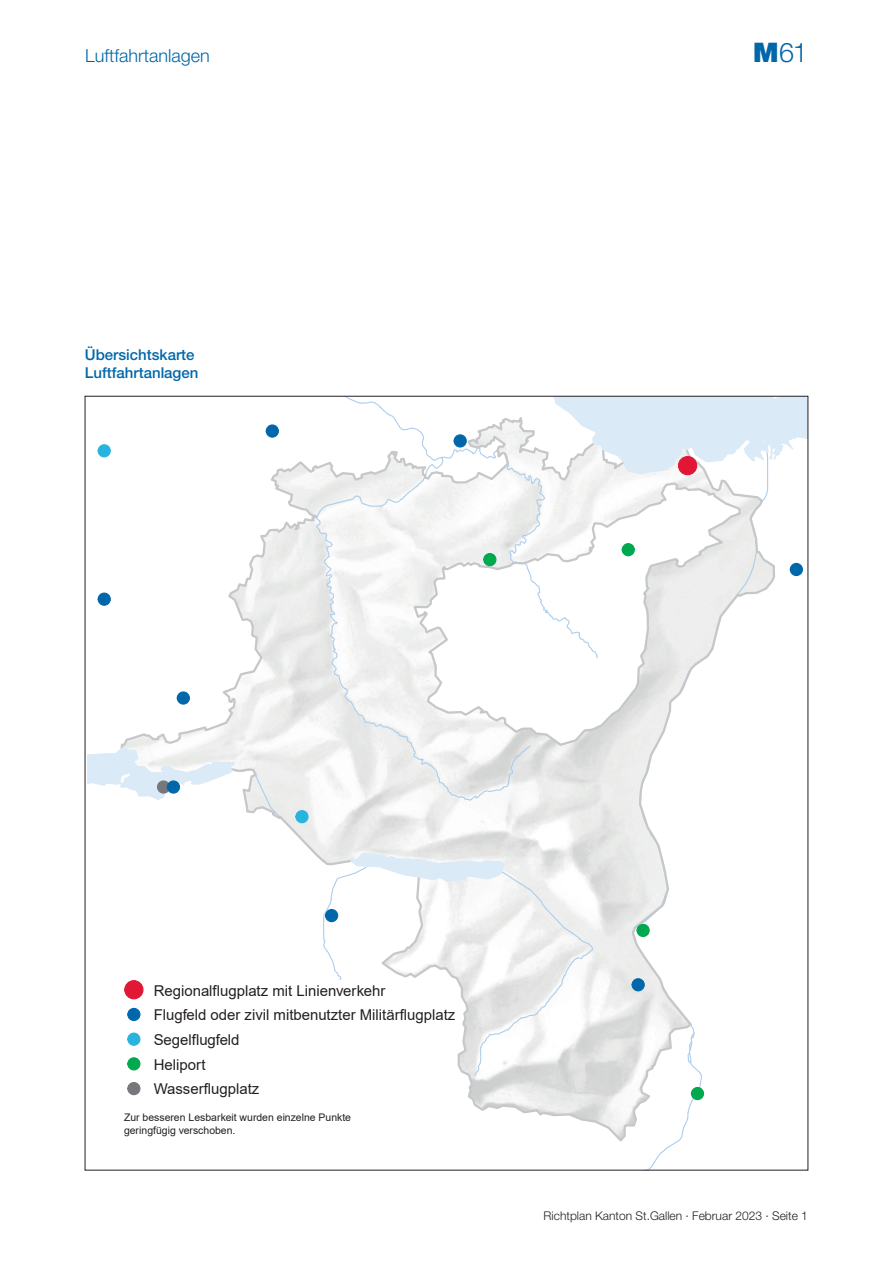
<style>
.page{position:relative;width:893px;height:1263px;background:#fff}
.page>*{position:absolute;margin:0;border:0;box-sizing:border-box;transform-origin:0 0}
.t1{font:300 27px "Helvetica Neue LT Std";color:#0067aa}
.t2{font:300 18px "Helvetica Neue LT Std";color:#0067aa}
.t3{font:15px/24.8px "Arial";color:#231f20}
.t4{font:500 15px/18px "Helvetica Neue LT Std";color:#0067aa}
.t5{font:300 12px "Helvetica Neue LT Std";color:#231f20}
.t6{font:10.5px/12.9px "Arial";color:#231f20}
.s1{font-weight:900}
</style>
<div class="page">
<svg style="left:88px;top:426px;width:626px;height:742px"></svg>
<svg style="left:283px;top:398px;width:523px;height:248px"></svg>
<div style="left:243px;top:980px;width:178px;height:190px;background:#fff"></div>
<div style="left:157px;top:780px;width:13px;height:14px;background:#76787b;border:1px solid #76787b;border-radius:50%"></div>
<div style="left:622px;top:543px;width:13px;height:13px;background:#00a84e;border:1px solid #00a84e;border-radius:50%"></div>
<div style="left:636px;top:924px;width:14px;height:13px;background:#00a84e;border:1px solid #00a84e;border-radius:50%"></div>
<div style="left:691px;top:1087px;width:13px;height:13px;background:#00a84e;border:1px solid #00a84e;border-radius:50%"></div>
<div style="left:483px;top:553px;width:13px;height:13px;background:#00a84e;border:1px solid #00a84e;border-radius:50%"></div>
<div style="left:98px;top:444px;width:13px;height:13px;background:#28b4df;border:1px solid #28b4df;border-radius:50%"></div>
<div style="left:295px;top:810px;width:14px;height:13px;background:#28b4df;border:1px solid #28b4df;border-radius:50%"></div>
<div style="left:167px;top:780px;width:13px;height:14px;background:#0067ab;border:1px solid #0067ab;border-radius:50%"></div>
<div style="left:177px;top:691px;width:13px;height:14px;background:#0067ab;border:1px solid #0067ab;border-radius:50%"></div>
<div style="left:98px;top:592px;width:13px;height:14px;background:#0067ab;border:1px solid #0067ab;border-radius:50%"></div>
<div style="left:266px;top:424px;width:13px;height:14px;background:#0067ab;border:1px solid #0067ab;border-radius:50%"></div>
<div style="left:325px;top:909px;width:13px;height:13px;background:#0067ab;border:1px solid #0067ab;border-radius:50%"></div>
<div style="left:454px;top:434px;width:13px;height:13px;background:#0067ab;border:1px solid #0067ab;border-radius:50%"></div>
<div style="left:790px;top:563px;width:13px;height:13px;background:#0067ab;border:1px solid #0067ab;border-radius:50%"></div>
<div style="left:631px;top:978px;width:14px;height:13px;background:#0067ab;border:1px solid #0067ab;border-radius:50%"></div>
<div style="left:678px;top:456px;width:19px;height:19px;background:#e21736;border:1px solid #e21736;border-radius:50%"></div>
<div style="left:124px;top:980px;width:20px;height:19px;background:#e21736;border:1px solid #e21736;border-radius:50%"></div>
<div style="left:127px;top:1008px;width:13px;height:13px;background:#0067ab;border:1px solid #0067ab;border-radius:50%"></div>
<div style="left:127px;top:1032px;width:13px;height:14px;background:#28b4df;border:1px solid #28b4df;border-radius:50%"></div>
<div style="left:127px;top:1057px;width:13px;height:13px;background:#00a84e;border:1px solid #00a84e;border-radius:50%"></div>
<div style="left:127px;top:1082px;width:13px;height:13px;background:#76787b;border:1px solid #76787b;border-radius:50%"></div>
<p class="t2" style="left:85px;top:44px;width:126px">Luftfahrtanlagen</p>
<h1 class="t1" style="left:753px;top:36px;width:56px"><span class="s1">M</span>61</h1>
<p class="t4" style="left:85px;top:346px;width:115px">Übersichtskarte<br>Luftfahrtanlagen</p>
<p class="t3" style="left:154px;top:978px;width:303px">Regionalflugplatz mit Linienverkehr<br>Flugfeld oder zivil mitbenutzter Militärflugplatz<br>Segelflugfeld<br>Heliport<br>Wasserflugplatz</p>
<p class="t6" style="left:124px;top:1110px;width:229px">Zur besseren Lesbarkeit wurden einzelne Punkte geringfügig verschoben.</p>
<p class="t5" style="left:544px;top:1208px;width:266px">Richtplan Kanton St.Gallen · Februar 2023 · Seite 1</p>
</div>
